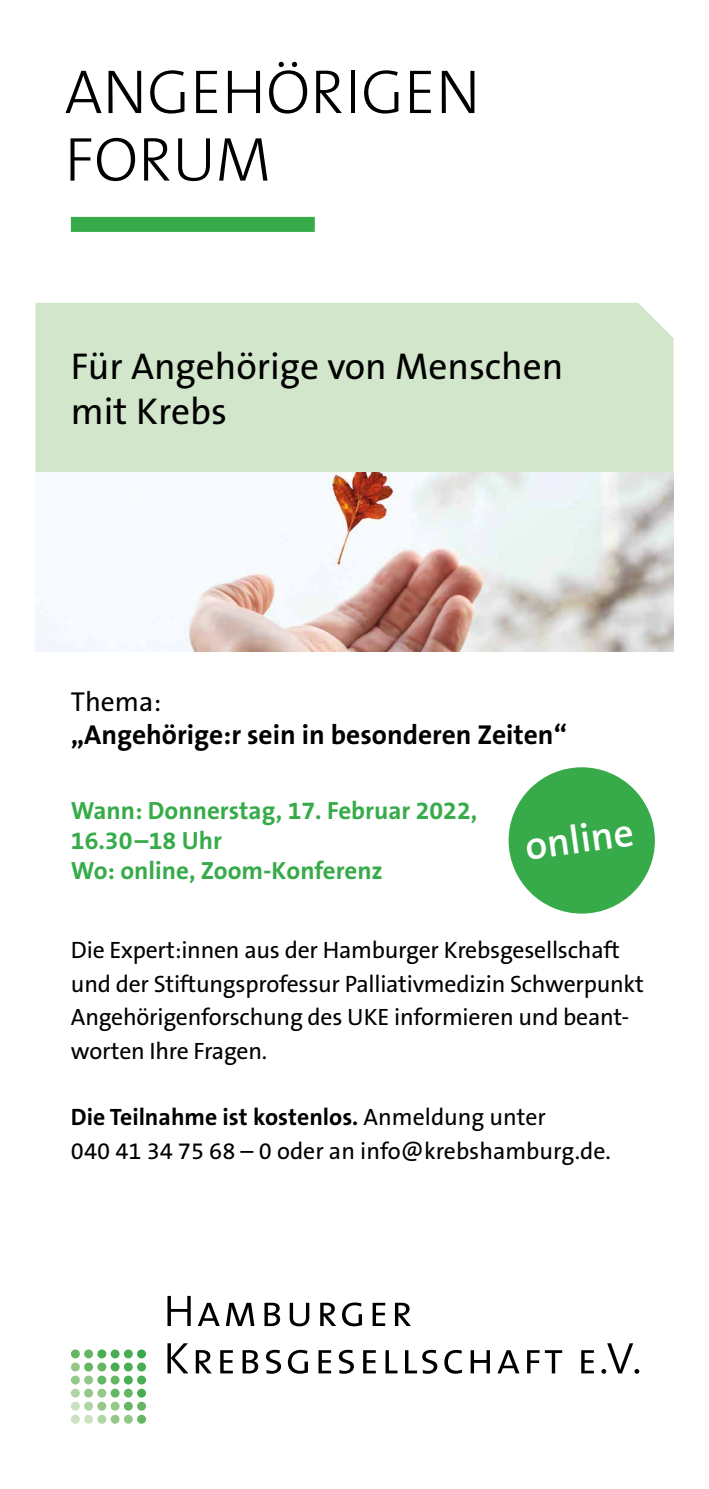
<style>
.page{position:relative;width:709px;height:1489px;background:#fff}
.page>*{position:absolute;margin:0;border:0;box-sizing:border-box;transform-origin:0 0}
.t1{font:300 62.5px/67.5px "The Sans B3";color:#000}
.t2{font:600 40px "The Sans B6";color:#fff}
.t3{font:37.5px/45px "The Sans B5 Plain";color:#000}
.t4{font:700 27.5px "The Sans B7";color:#000}
.t5{font:27.5px "The Sans B5 Plain";color:#000}
.t6{font:700 25px/30px "The Sans B7";color:#37ab49}
.t7{font:23.75px/33.8px "The Sans B5 Plain";letter-spacing:-.01em;color:#000}
.t8{font:700 23.75px "The Sans B7";color:#000}
.s1{font-family:"The Sans B5 Plain";font-weight:400}
</style>
<div class="page">
<div style="left:35px;top:303px;width:638px;height:170px;background:#d2e6cb"></div>
<div style="left:71px;top:217px;width:244px;height:15px;background:#37ab49"></div>
<svg style="left:167px;top:1343px;width:21px;height:30px"></svg>
<svg style="left:196px;top:1350px;width:16px;height:23px"></svg>
<svg style="left:220px;top:1350px;width:13px;height:23px"></svg>
<svg style="left:242px;top:1350px;width:16px;height:23px"></svg>
<svg style="left:266px;top:1349px;width:15px;height:24px"></svg>
<svg style="left:288px;top:1349px;width:20px;height:24px"></svg>
<svg style="left:318px;top:1350px;width:13px;height:23px"></svg>
<svg style="left:339px;top:1349px;width:15px;height:24px"></svg>
<svg style="left:363px;top:1350px;width:13px;height:23px"></svg>
<svg style="left:385px;top:1350px;width:12px;height:23px"></svg>
<svg style="left:405px;top:1349px;width:32px;height:24px"></svg>
<svg style="left:444px;top:1349px;width:18px;height:24px"></svg>
<svg style="left:470px;top:1350px;width:20px;height:23px"></svg>
<svg style="left:497px;top:1350px;width:22px;height:23px"></svg>
<svg style="left:527px;top:1350px;width:12px;height:23px"></svg>
<svg style="left:545px;top:1350px;width:17px;height:23px"></svg>
<svg style="left:581px;top:1350px;width:13px;height:23px"></svg>
<svg style="left:601px;top:1343px;width:38px;height:30px"></svg>
<svg style="left:167px;top:1295px;width:24px;height:30px"></svg>
<svg style="left:198px;top:1302px;width:22px;height:23px"></svg>
<svg style="left:226px;top:1302px;width:28px;height:23px"></svg>
<svg style="left:264px;top:1302px;width:16px;height:23px"></svg>
<svg style="left:290px;top:1302px;width:19px;height:24px"></svg>
<svg style="left:320px;top:1302px;width:16px;height:23px"></svg>
<svg style="left:342px;top:1302px;width:20px;height:24px"></svg>
<svg style="left:372px;top:1302px;width:13px;height:23px"></svg>
<svg style="left:395px;top:1302px;width:15px;height:23px"></svg>
<div style="left:137px;top:1349px;width:9px;height:9px;background:#37ab49;border-radius:50%"></div>
<div style="left:71px;top:1414px;width:9px;height:9px;background:#cae2c1;border-radius:50%"></div>
<div style="left:84px;top:1414px;width:9px;height:9px;background:#cae2c1;border-radius:50%"></div>
<div style="left:71px;top:1401px;width:9px;height:9px;background:#cae2c1;border-radius:50%"></div>
<div style="left:97px;top:1414px;width:9px;height:9px;background:#afd5a5;border-radius:50%"></div>
<div style="left:84px;top:1401px;width:9px;height:9px;background:#afd5a5;border-radius:50%"></div>
<div style="left:71px;top:1388px;width:9px;height:9px;background:#afd5a5;border-radius:50%"></div>
<div style="left:111px;top:1414px;width:9px;height:9px;background:#94c888;border-radius:50%"></div>
<div style="left:97px;top:1401px;width:9px;height:9px;background:#94c888;border-radius:50%"></div>
<div style="left:84px;top:1388px;width:9px;height:9px;background:#94c888;border-radius:50%"></div>
<div style="left:71px;top:1375px;width:9px;height:9px;background:#94c888;border-radius:50%"></div>
<div style="left:124px;top:1414px;width:9px;height:9px;background:#94c888;border-radius:50%"></div>
<div style="left:111px;top:1401px;width:9px;height:9px;background:#94c888;border-radius:50%"></div>
<div style="left:97px;top:1388px;width:9px;height:9px;background:#94c888;border-radius:50%"></div>
<div style="left:84px;top:1375px;width:9px;height:9px;background:#94c888;border-radius:50%"></div>
<div style="left:71px;top:1362px;width:9px;height:9px;background:#94c888;border-radius:50%"></div>
<div style="left:137px;top:1414px;width:9px;height:9px;background:#65b662;border-radius:50%"></div>
<div style="left:124px;top:1401px;width:9px;height:9px;background:#65b662;border-radius:50%"></div>
<div style="left:111px;top:1388px;width:9px;height:9px;background:#65b662;border-radius:50%"></div>
<div style="left:97px;top:1375px;width:9px;height:9px;background:#65b662;border-radius:50%"></div>
<div style="left:84px;top:1362px;width:9px;height:9px;background:#65b662;border-radius:50%"></div>
<div style="left:71px;top:1349px;width:9px;height:9px;background:#65b662;border-radius:50%"></div>
<div style="left:137px;top:1401px;width:9px;height:9px;background:#65b662;border-radius:50%"></div>
<div style="left:124px;top:1388px;width:9px;height:9px;background:#65b662;border-radius:50%"></div>
<div style="left:111px;top:1375px;width:9px;height:9px;background:#65b662;border-radius:50%"></div>
<div style="left:97px;top:1362px;width:9px;height:9px;background:#65b662;border-radius:50%"></div>
<div style="left:84px;top:1349px;width:9px;height:9px;background:#65b662;border-radius:50%"></div>
<div style="left:137px;top:1388px;width:9px;height:9px;background:#49ae51;border-radius:50%"></div>
<div style="left:124px;top:1375px;width:9px;height:9px;background:#49ae51;border-radius:50%"></div>
<div style="left:111px;top:1362px;width:9px;height:9px;background:#49ae51;border-radius:50%"></div>
<div style="left:97px;top:1349px;width:9px;height:9px;background:#49ae51;border-radius:50%"></div>
<div style="left:137px;top:1375px;width:9px;height:9px;background:#49ae51;border-radius:50%"></div>
<div style="left:124px;top:1362px;width:9px;height:9px;background:#49ae51;border-radius:50%"></div>
<div style="left:111px;top:1349px;width:9px;height:9px;background:#49ae51;border-radius:50%"></div>
<div style="left:137px;top:1362px;width:9px;height:9px;background:#49ae51;border-radius:50%"></div>
<div style="left:124px;top:1349px;width:9px;height:9px;background:#49ae51;border-radius:50%"></div>
<img style="left:35px;top:473px;width:638px;height:178px">
<div style="left:508px;top:767px;width:147px;height:146px;background:#37ab49;border-radius:50%"></div>
<h1 class="t1" style="left:64px;top:61px;width:417px">ANGEHÖRIGEN<br>FORUM</h1>
<h3 class="t3" style="left:71px;top:345px;width:494px">Für Angehörige von Menschen mit Krebs</h3>
<p class="t5" style="left:71px;top:687px;width:92px">Thema:</p>
<p class="t4" style="left:71px;top:720px;width:497px">„Angehörige:r sein in besonderen Zeiten“</p>
<p class="t6" style="left:71px;top:796px;width:408px">Wann: Donnerstag, 17. Februar 2022,<br>16.30–18 Uhr<br>Wo: online, Zoom-Konferenz</p>
<h2 class="t2" style="left:522px;top:825px;width:110px;rotate:-8deg">online</h2>
<p class="t7" style="left:71px;top:933px;width:574px">Die Expert:innen aus der Hamburger Krebsgesellschaft und der Stiftungsprofessur Palliativmedizin Schwerpunkt Angehörigenforschung des UKE informieren und beant&shy;worten Ihre Fragen.</p>
<p class="t8" style="left:71px;top:1104px;width:476px">Die Teilnahme ist kostenlos. <span class="s1">Anmeldung unter</span></p>
<p class="t7" style="left:71px;top:1135px;width:541px">040 41 34 75 68 – 0 oder an info@krebshamburg.de.</p>
</div>
